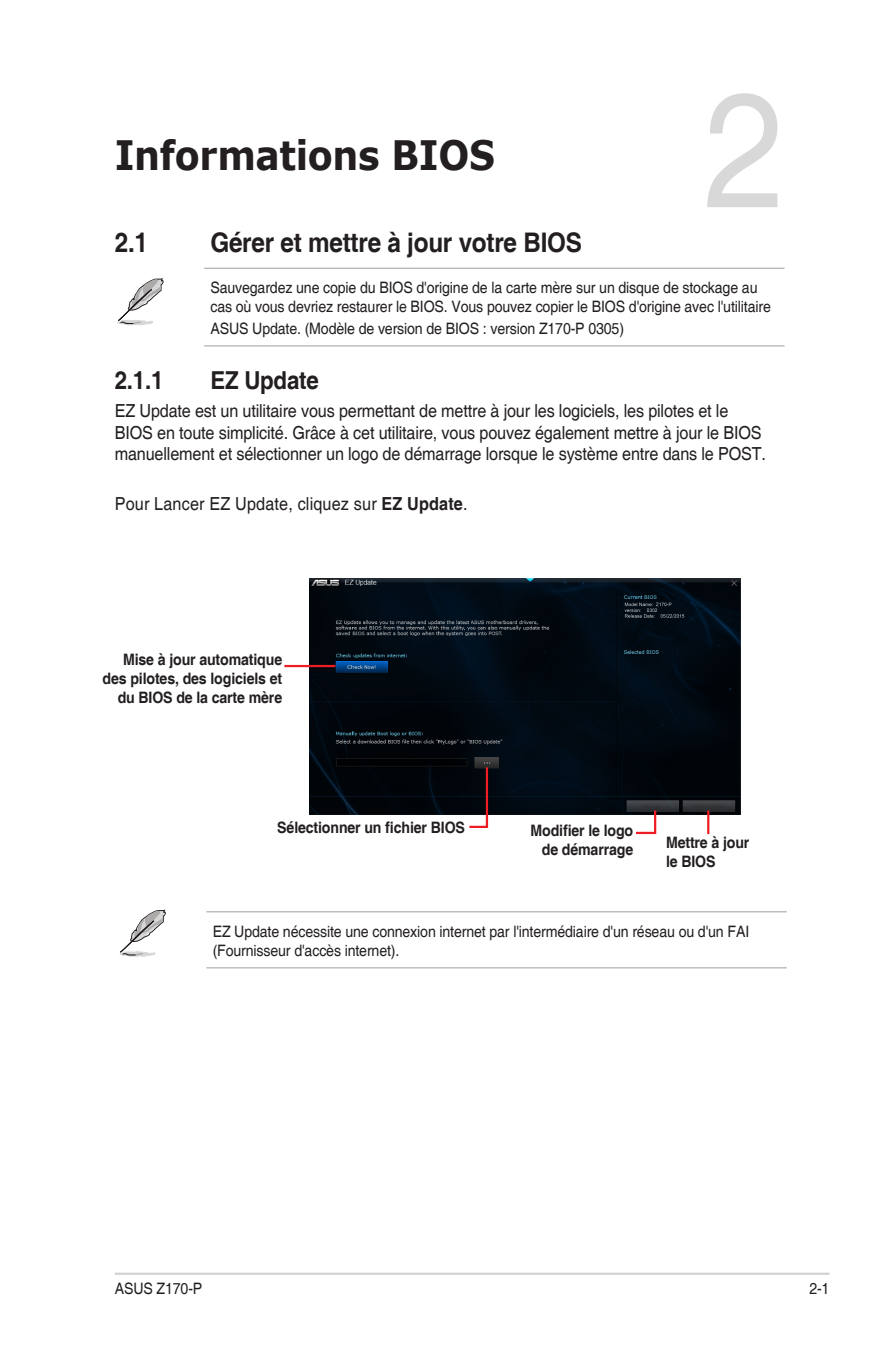
<style>
.page{position:relative;width:893px;height:1346px;background:#fff}
.page>*{position:absolute;margin:0;border:0;box-sizing:border-box;transform-origin:0 0}
.t1{font:162px "Helvetica";color:#d8d8d8;scale:.9 1}
.t2{font:700 40.5px "Verdana";letter-spacing:-.01em;color:#231f20;scale:.9 1}
.t3{font:700 27px "Helvetica";letter-spacing:-.01em;color:#231f20;scale:.9 1}
.t4{font:700 24.75px "Helvetica";letter-spacing:-.01em;color:#231f20;scale:.9 1}
.t5{font:18px/21.6px "Helvetica";letter-spacing:-.01em;color:#231f20;scale:.9 1}
.t6{font:18px "Helvetica";letter-spacing:.01em;color:#231f20;scale:.9 1}
.t7{font:15.75px/18.9px "Helvetica";letter-spacing:-.01em;color:#231f20;scale:.9 1}
.t8{font:700 15.75px/18.9px "Helvetica";letter-spacing:-.01em;color:#231f20;text-align:right;scale:.9 1}
.s1{font-weight:700}
</style>
<div class="page">
<hr style="left:204px;top:268px;width:580px;height:1px;background:#a8a9ad">
<hr style="left:204px;top:345px;width:580px;height:1px;background:#a8a9ad">
<hr style="left:206px;top:911px;width:581px;height:1px;background:#a8a9ad">
<hr style="left:206px;top:967px;width:581px;height:1px;background:#a8a9ad">
<svg style="left:120px;top:910px;width:46px;height:47px"></svg>
<svg style="left:117px;top:278px;width:47px;height:48px"></svg>
<img style="left:309px;top:578px;width:432px;height:236px">
<hr style="left:284px;top:665px;width:51px;height:2px;background:#ee1d23">
<svg style="left:467px;top:765px;width:22px;height:63px"></svg>
<svg style="left:634px;top:808px;width:23px;height:27px"></svg>
<hr style="left:707px;top:810px;width:2px;height:24px;background:#ee1d23">
<hr style="left:115px;top:1272px;width:714px;height:3px;background:#d1d2d4">
<h2 class="t2" style="left:115px;top:126px;width:424px">Informations BIOS</h2>
<h1 class="t1" style="left:703px;top:56px;width:92px">2</h1>
<h3 class="t3" style="left:115px;top:226px;width:38px">2.1</h3>
<h3 class="t3" style="left:210px;top:226px;width:414px">Gérer et mettre à jour votre BIOS</h3>
<p class="t7" style="left:210px;top:279px;width:624px">Sauvegardez une copie du BIOS d'origine de la carte mère sur un disque de stockage au cas où vous devriez restaurer le BIOS. Vous pouvez copier le BIOS d'origine avec l'utilitaire</p>
<p class="t7" style="left:210px;top:319px;width:461px">ASUS Update. (Modèle de version de BIOS : version Z170-P 0305)</p>
<h3 class="t4" style="left:115px;top:365px;width:56px">2.1.1</h3>
<h3 class="t4" style="left:210px;top:365px;width:122px">EZ Update</h3>
<p class="t5" style="left:115px;top:400px;width:725px">EZ Update est un utilitaire vous permettant de mettre à jour les logiciels, les pilotes et le<br>BIOS en toute simplicité. Grâce à cet utilitaire, vous pouvez également mettre à jour le BIOS manuellement et sélectionner un logo de démarrage lorsque le système entre dans le POST.</p>
<p class="t6" style="left:115px;top:493px;width:394px">Pour Lancer EZ Update, cliquez sur <span class="s1">EZ Update</span>.</p>
<p class="t8" style="left:103px;top:651px;width:201px">Mise à jour automatique des pilotes, des logiciels et du BIOS de la carte mère</p>
<p class="t8" style="left:277px;top:819px;width:210px">Sélectionner un fichier BIOS</p>
<p class="t8" style="left:530px;top:821px;width:116px">Modifier le logo de démarrage</p>
<p class="t8" style="left:666px;top:833px;width:94px;text-align:left">Mettre à jour le BIOS</p>
<p class="t7" style="left:213px;top:922px;width:598px">EZ Update nécessite une connexion internet par l'intermédiaire d'un réseau ou d'un FAI (Fournisseur d'accès internet).</p>
<p class="t7" style="left:115px;top:1279px;width:99px">ASUS Z170-P</p>
<p class="t7" style="left:809px;top:1279px;width:24px">2-1</p>
</div>
